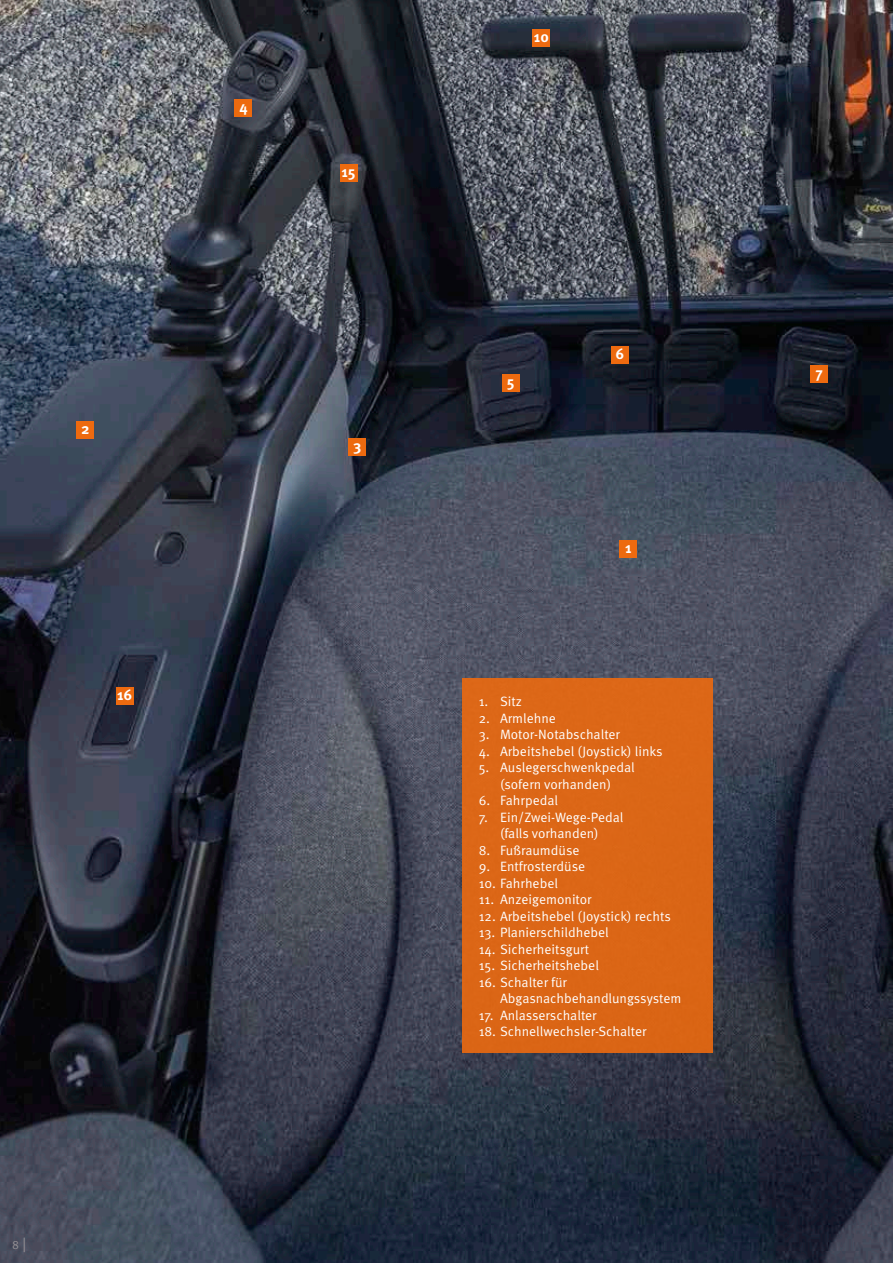
<style>
.page{position:relative;width:893px;height:1263px;background:#fff}
.page>*{position:absolute;margin:0;border:0;box-sizing:border-box;transform-origin:0 0}
.t1{font:700 15px "Meta Pro";color:#fff}
.t2{font:13.5px/16.5px "Meta Pro Norm";color:#fff;text-align:center}
.t3{font:12px "Meta Pro Norm";color:#979296}
.s1{font-size:15px}
</style>
<div class="page">
<img style="left:0;top:0;width:893px;height:1263px">
<div style="left:462px;top:679px;width:251px;height:374px;background:#db6616"></div>
<div style="left:611px;top:347px;width:17px;height:17px;background:#ed6a0f"></div>
<div style="left:811px;top:365px;width:17px;height:17px;background:#ed6a0f"></div>
<div style="left:620px;top:540px;width:17px;height:17px;background:#ed6a0f"></div>
<div style="left:77px;top:421px;width:17px;height:17px;background:#ed6a0f"></div>
<div style="left:502px;top:374px;width:17px;height:17px;background:#ed6a0f"></div>
<div style="left:235px;top:100px;width:17px;height:17px;background:#ed6a0f"></div>
<div style="left:533px;top:30px;width:17px;height:17px;background:#ed6a0f"></div>
<div style="left:349px;top:438px;width:17px;height:17px;background:#ed6a0f"></div>
<div style="left:340px;top:165px;width:17px;height:17px;background:#ed6a0f"></div>
<div style="left:116px;top:687px;width:17px;height:17px;background:#ed6a0f"></div>
<p class="t1" style="left:81px;top:417px;width:10px">2</p>
<p class="t1" style="left:117px;top:683px;width:17px">16</p>
<p class="t1" style="left:239px;top:95px;width:10px">4</p>
<p class="t1" style="left:342px;top:160px;width:16px">15</p>
<p class="t1" style="left:353px;top:434px;width:10px">3</p>
<p class="t3" style="left:12px;top:1235px;width:16px">8 <span class="s1">|</span></p>
<p class="t1" style="left:534px;top:25px;width:16px">10</p>
<p class="t1" style="left:507px;top:370px;width:9px">5</p>
<p class="t1" style="left:615px;top:342px;width:10px">6</p>
<p class="t1" style="left:625px;top:536px;width:8px">1</p>
<p class="t2" style="left:479px;top:692px;width:45px">1. Sitz</p>
<p class="t2" style="left:479px;top:709px;width:79px">2. Armlehne</p>
<p class="t2" style="left:479px;top:725px;width:143px">3. Motor-Notabschalter</p>
<p class="t2" style="left:479px;top:742px;width:186px">4. Arbeitshebel (Joystick) links</p>
<p class="t2" style="left:479px;top:758px;width:158px">5. Auslegerschwenkpedal (sofern vorhanden)</p>
<p class="t2" style="left:479px;top:791px;width:81px">6. Fahrpedal</p>
<p class="t2" style="left:479px;top:808px;width:146px">7. Ein/Zwei-Wege-Pedal (falls vorhanden)</p>
<p class="t2" style="left:479px;top:841px;width:102px">8. Fußraumdüse</p>
<p class="t2" style="left:479px;top:857px;width:108px">9. Entfrosterdüse</p>
<p class="t2" style="left:479px;top:874px;width:81px">10. Fahrhebel</p>
<p class="t2" style="left:479px;top:890px;width:114px">11. Anzeigemonitor</p>
<p class="t2" style="left:479px;top:907px;width:194px">12. Arbeitshebel (Joystick) rechts</p>
<p class="t2" style="left:479px;top:923px;width:132px">13. Planierschildhebel</p>
<p class="t2" style="left:479px;top:940px;width:112px">14. Sicherheitsgurt</p>
<p class="t2" style="left:479px;top:956px;width:122px">15. Sicherheitshebel</p>
<p class="t2" style="left:500px;top:973px;width:183px;text-align:left;text-indent:-21px">16. Schalter für<br>Abgasnachbehandlungssystem</p>
<p class="t2" style="left:479px;top:1006px;width:119px">17. Anlasserschalter</p>
<p class="t2" style="left:479px;top:1022px;width:169px">18. Schnellwechsler-Schalter</p>
<p class="t1" style="left:815px;top:361px;width:9px">7</p>
</div>
